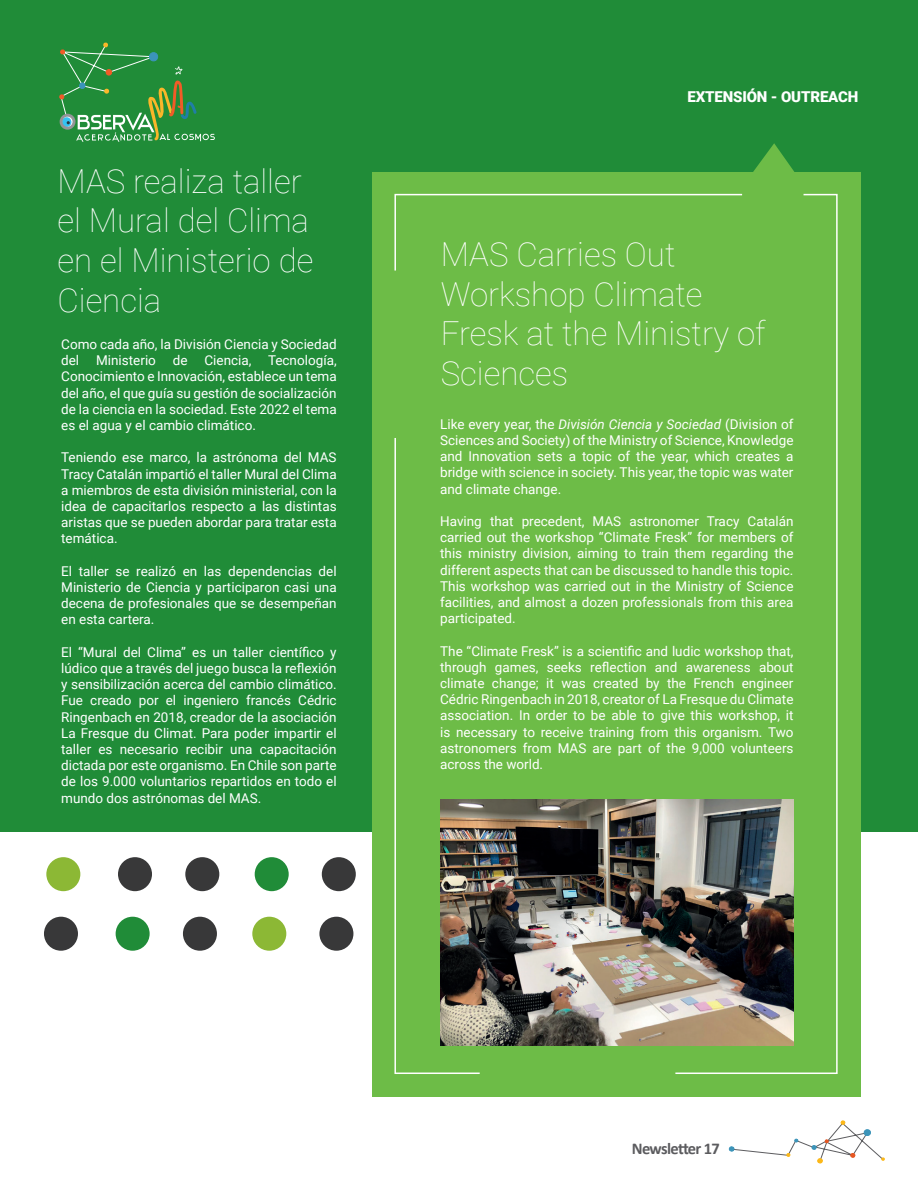
<style>
.page{position:relative;width:918px;height:1188px;background:#fff}
.page>*{position:absolute;margin:0;border:0;box-sizing:border-box;transform-origin:0 0}
.t1{font:100 33px/39.6px "Roboto";color:#fff}
.t2{font:700 16.5px "Calibri";letter-spacing:-.04em;color:#5c5c5f}
.t3{font:900 15px "Roboto";letter-spacing:-.01em;color:#fff}
.t4{font:13.5px/16.2px "Roboto";color:#fff;text-align:justify}
.s1{font-style:italic}
</style>
<div class="page">
<div style="left:0;top:0;width:918px;height:832px;background:#208c38"></div>
<svg style="left:59px;top:42px;width:156px;height:100px"></svg>
<div style="left:46px;top:857px;width:34px;height:34px;background:#8cb835;border-radius:50%"></div>
<div style="left:44px;top:917px;width:34px;height:34px;background:#383839;border-radius:50%"></div>
<div style="left:118px;top:857px;width:34px;height:34px;background:#383839;border-radius:50%"></div>
<div style="left:116px;top:917px;width:34px;height:34px;background:#208c38;border-radius:50%"></div>
<div style="left:185px;top:857px;width:34px;height:34px;background:#383839;border-radius:50%"></div>
<div style="left:183px;top:917px;width:34px;height:34px;background:#383839;border-radius:50%"></div>
<div style="left:255px;top:857px;width:34px;height:34px;background:#208c38;border-radius:50%"></div>
<div style="left:252px;top:917px;width:34px;height:34px;background:#8cb835;border-radius:50%"></div>
<div style="left:322px;top:857px;width:34px;height:34px;background:#383839;border-radius:50%"></div>
<div style="left:319px;top:917px;width:34px;height:34px;background:#383839;border-radius:50%"></div>
<div style="left:372px;top:173px;width:489px;height:924px;background:#6dbc47"></div>
<img style="left:481px;top:799px;width:193px;height:247px">
<svg style="left:729px;top:1121px;width:156px;height:43px"></svg>
<svg style="left:753px;top:143px;width:42px;height:30px"></svg>
<svg style="left:394px;top:193px;width:280px;height:78px"></svg>
<svg style="left:394px;top:438px;width:87px;height:636px"></svg>
<svg style="left:674px;top:193px;width:164px;height:881px"></svg>
<h1 class="t1" style="left:58px;top:160px;width:257px">MAS realiza taller el Mural del Clima en el Ministerio de<br>Ciencia</h1>
<p class="t4" style="left:61px;top:336px;width:277px">Como cada año, la División Ciencia y Sociedad del Ministerio de Ciencia, Tecnología, Conocimiento e Innovación, establece un tema del año, el que guía su gestión de socialización de la ciencia en la sociedad. Este 2022 el tema es el agua y el cambio climático.</p>
<p class="t4" style="left:61px;top:449px;width:277px">Teniendo ese marco, la astrónoma del MAS Tracy Catalán impartió el taller Mural del Clima a miembros de esta división ministerial, con la idea de capacitarlos respecto a las distintas aristas que se pueden abordar para tratar esta temática.</p>
<p class="t4" style="left:61px;top:562px;width:277px">El taller se realizó en las dependencias del Ministerio de Ciencia y participaron casi una decena de profesionales que se desempeñan en esta cartera.</p>
<p class="t4" style="left:61px;top:643px;width:277px">El “Mural del Clima” es un taller científico y lúdico que a través del juego busca la reflexión y sensibilización acerca del cambio climático.<br>Fue creado por el ingeniero francés Cédric Ringenbach en 2018, creador de la asociación La Fresque du Climat. Para poder impartir el taller es necesario recibir una capacitación dictada por este organismo. En Chile son parte de los 9.000 voluntarios repartidos en todo el mundo dos astrónomas del MAS.</p>
<p class="t3" style="left:688px;top:86px;width:172px">EXTENSIÓN - OUTREACH</p>
<h1 class="t1" style="left:441px;top:233px;width:326px">MAS Carries Out<br>Workshop Climate<br>Fresk at the Ministry of<br>Sciences</h1>
<p class="t4" style="left:440px;top:415px;width:355px">Like every year, the <span class="s1">División Ciencia y Sociedad</span> (Division of Sciences and Society) of the Ministry of Science, Knowledge and Innovation sets a topic of the year, which creates a bridge with science in society. This year, the topic was water and climate change.</p>
<p class="t4" style="left:440px;top:513px;width:355px">Having that precedent, MAS astronomer Tracy Catalán carried out the workshop “Climate Fresk” for members of this ministry division, aiming to train them regarding the different aspects that can be discussed to handle this topic.<br>This workshop was carried out in the Ministry of Science facilities, and almost a dozen professionals from this area participated.</p>
<p class="t4" style="left:440px;top:642px;width:355px">The “Climate Fresk” is a scientific and ludic workshop that, through games, seeks reflection and awareness about climate change; it was created by the French engineer Cédric Ringenbach in 2018, creator of La Fresque du Climate association. In order to be able to give this workshop, it is necessary to receive training from this organism. Two astronomers from MAS are part of the 9,000 volunteers across the world.</p>
<p class="t2" style="left:632px;top:1136px;width:90px">Newsletter 17</p>
</div>
